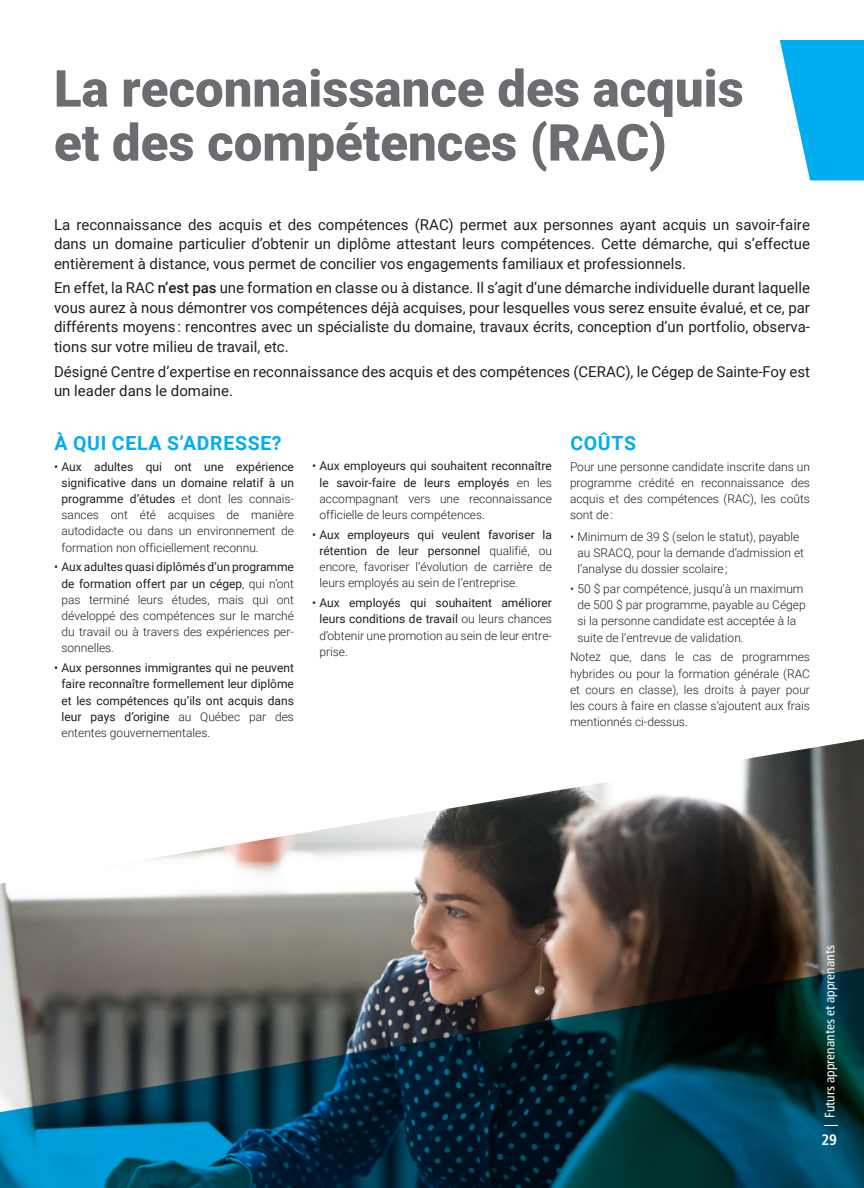
<style>
.page{position:relative;width:864px;height:1188px;background:#fff}
.page>*{position:absolute;margin:0;border:0;box-sizing:border-box;transform-origin:0 0}
.Titre_Programme{font:900 51px/54px "Roboto";color:#6c6d70}
.titre_1{font:700 19.5px "Roboto";letter-spacing:.035em;color:#00aeef}
.Texte_courant{font:15px/19.5px "Roboto";color:#231f20;text-align:justify}
.t1{font:700 condensed 15px "Frutiger LT Std";color:#fff}
.Marche_à_suivre{font:condensed 13.5px "Frutiger LT Std";color:#fff}
.Texte_courant_énumération{font:300 12px/16.2px "Roboto";color:#231f20;text-align:justify}
.Texte_courant_énumération-2{font:12px/16.2px "Roboto";color:#231f20;text-align:justify}
.Texte_courant-2{font:300 12px/16.2px "Roboto";color:#231f20;text-align:justify}
.s1{font-weight:500}
.s2{font-weight:400}
.s3{font-weight:300}
</style>
<div class="page">
<img style="left:0;top:739px;width:864px;height:227px">
<svg style="left:0;top:966px;width:864px;height:222px;background:#1f414c"></svg>
<svg style="left:780px;top:40px;width:84px;height:140px"></svg>
<p class="Titre_Programme" style="left:54px;top:60px;width:691px">La reconnaissance des acquis et des compétences (RAC)</p>
<p class="Texte_courant" style="left:54px;top:214px;width:758px">La reconnaissance des acquis et des compétences (RAC) permet aux personnes ayant acquis un savoir-faire dans un domaine particulier d’obtenir un diplôme attestant leurs compétences. Cette démarche, qui s’effectue entièrement à distance, vous permet de concilier vos engagements familiaux et professionnels.</p>
<p class="Texte_courant" style="left:54px;top:278px;width:758px">En effet, la RAC <span class="s1">n’est pas</span> une formation en classe ou à distance. Il s’agit d’une démarche individuelle durant laquelle vous aurez à nous démontrer vos compétences déjà acquises, pour lesquelles vous serez ensuite évalué, et ce, par différents moyens : rencontres avec un spécialiste du domaine, travaux écrits, conception d’un portfolio, observa&shy;tions sur votre milieu de travail, etc.</p>
<p class="Texte_courant" style="left:54px;top:361px;width:758px">Désigné Centre d’expertise en reconnaissance des acquis et des compétences (CERAC), le Cégep de Sainte-Foy est un leader dans le domaine.</p>
<p class="titre_1" style="left:54px;top:430px;width:229px">À QUI CELA S’ADRESSE?</p>
<p class="Texte_courant_énumération" style="left:62px;top:458px;width:234px;text-indent:-8px"><span class="s2">• Aux adultes qui ont une expérience significative dans un domaine relatif à un programme d’études</span> et dont les connais&shy;sances ont été acquises de manière autodidacte ou dans un environnement de formation non officiellement reconnu.</p>
<p class="Texte_courant_énumération" style="left:62px;top:559px;width:234px;text-indent:-8px"><span class="s2">• Aux adultes quasi diplômés d’un programme de formation offert par un cégep</span>, qui n’ont pas terminé leurs études, mais qui ont développé des compétences sur le marché du travail ou à travers des expériences per&shy;sonnelles.</p>
<p class="Texte_courant_énumération-2" style="left:62px;top:659px;width:234px;text-indent:-8px">• Aux personnes immigrantes qui ne peuvent faire reconnaître formellement leur diplôme et les compétences qu’ils ont acquis dans leur pays d’origine <span class="s3">au Québec par des ententes gouvernementales.</span></p>
<p class="titre_1" style="left:570px;top:430px;width:67px">COÛTS</p>
<p class="Texte_courant-2" style="left:570px;top:458px;width:242px">Pour une personne candidate inscrite dans un programme crédité en reconnaissance des acquis et des compétences (RAC), les coûts sont de :</p>
<p class="Texte_courant_énumération" style="left:578px;top:528px;width:228px;text-align:left;text-indent:-8px">• Minimum de 39 $ (selon le statut), payable au SRACQ, pour la demande d’admission et l’analyse du dossier scolaire ;</p>
<p class="Texte_courant_énumération" style="left:578px;top:580px;width:230px;text-align:left;text-indent:-8px">• 50 $ par compétence, jusqu’à un maximum de 500 $ par programme, payable au Cégep si la personne candidate est acceptée à la suite de l’entrevue de validation.</p>
<p class="Texte_courant-2" style="left:570px;top:649px;width:242px">Notez que, dans le cas de programmes hybrides ou pour la formation générale (RAC et cours en classe), les droits à payer pour les cours à faire en classe s’ajoutent aux frais mentionnés ci-dessus.</p>
<p class="Texte_courant_énumération-2" style="left:320px;top:458px;width:234px;text-indent:-8px">• Aux employeurs qui souhaitent reconnaître le savoir-faire de leurs employés <span class="s3">en les accompagnant vers une reconnaissance officielle de leurs compétences.</span></p>
<p class="Texte_courant_énumération" style="left:320px;top:526px;width:234px;text-indent:-8px"><span class="s2">• Aux employeurs qui veulent favoriser la rétention de leur personnel</span> qualifié, ou encore, favoriser l’évolution de carrière de leurs employés au sein de l’entreprise.</p>
<p class="Texte_courant_énumération" style="left:320px;top:594px;width:234px;text-indent:-8px"><span class="s2">• Aux employés qui souhaitent améliorer leurs conditions de travail</span> ou leurs chances d’obtenir une promotion au sein de leur entre&shy;prise.</p>
<p class="Marche_à_suivre" style="left:822px;top:1127px;width:183px;rotate:-90deg">| Futurs apprenantes et apprenants</p>
<p class="t1" style="left:821px;top:1131px;width:17px">29</p>
</div>
